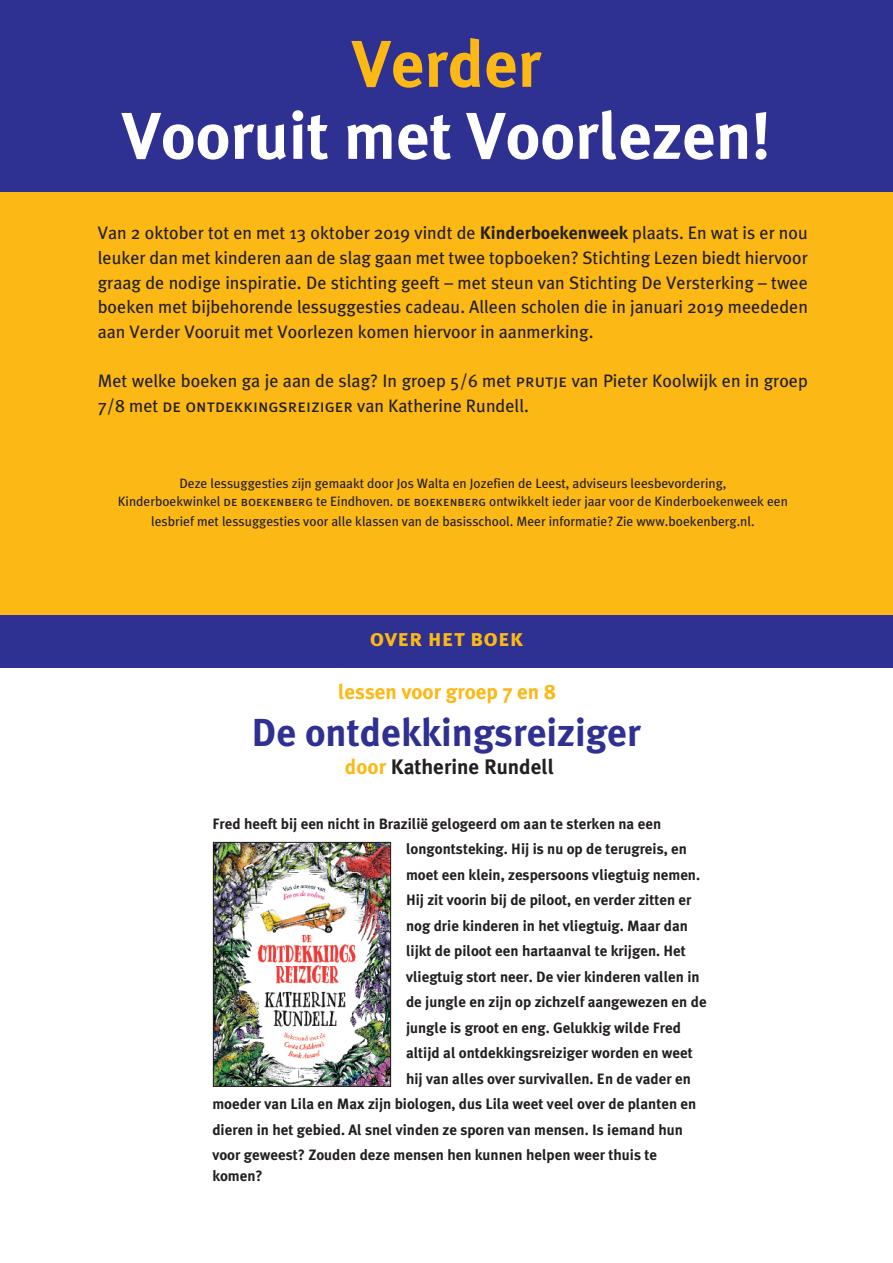
<style>
.page{position:relative;width:893px;height:1263px;background:#fff}
.page>*{position:absolute;margin:0;border:0;box-sizing:border-box;transform-origin:0 0}
.t1{font:700 66px "Meta Plus";color:#fff}
.t2{font:700 66px "Meta Plus";color:#fcb814}
.t3{font:700 39px "Meta Plus";color:#2e3092}
.t4{font:700 24px "Meta Plus Caps";color:#fcb814}
.t5{font:700 21px "Meta Plus";color:#231f20}
.t6{font:700 21px "Meta Plus";color:#fcb814}
.t7{font:18px/24.8px "Meta Plus Book Roman";color:#231f20;text-align:justify}
.t8{font:700 15px "Meta Plus";color:#231f20}
.t9{font:13.5px/18.5px "Meta Plus Book Roman";color:#231f20;text-align:center}
.s1{font-family:"Meta Plus";font-weight:700}
.s2{font-family:"Meta Plus Caps Normal"}
.s3{font-family:"Meta Plus";font-style:italic}
.s4{color:#fcb814}
</style>
<div class="page">
<div style="left:0;top:0;width:893px;height:615px;background:#fcb814"></div>
<div style="left:0;top:0;width:893px;height:191px;background:#2e3092"></div>
<img style="left:215px;top:844px;width:174px;height:241px">
<div style="left:213px;top:842px;width:178px;height:245px;border:1px solid #231f20"></div>
<div style="left:0;top:615px;width:893px;height:52px;background:#2e3092"></div>
<h1 class="t2" style="left:352px;top:26px;width:191px">Verder</h1>
<h1 class="t1" style="left:122px;top:98px;width:651px">Vooruit met Voorlezen!</h1>
<p class="t7" style="left:98px;top:220px;width:712px">Van 2 oktober tot en met 13 oktober 2019 vindt de <span class="s1">Kinderboekenweek</span> plaats. En wat is er nou leuker dan met kinderen aan de slag gaan met twee topboeken? Stichting Lezen biedt hiervoor graag de nodige inspiratie. De stichting geeft – met steun van Stichting De Versterking – twee boeken met bijbehorende lessuggesties cadeau. Alleen scholen die in januari 2019 meededen aan Verder Vooruit met Voorlezen komen hiervoor in aanmerking.</p>
<p class="t7" style="left:98px;top:368px;width:712px">Met welke boeken ga je aan de slag? In groep 5/6 met <span class="s2">prutje</span> van Pieter Koolwijk en in groep<br>7/8 met <span class="s2">de ontdekkingsreiziger</span> van Katherine Rundell.</p>
<p class="t9" style="left:118px;top:474px;width:672px">Deze lessuggesties zijn gemaakt door Jos Walta en Jozefien de Leest, adviseurs leesbevordering,<br>Kinderboekwinkel <span class="s2">de boekenberg</span> te Eindhoven<span class="s3">.</span> <span class="s2">de boekenberg</span> ontwikkelt ieder jaar voor de Kinderboekenweek een</p>
<p class="t9" style="left:151px;top:512px;width:605px">lesbrief met lessuggesties voor alle klassen van de basisschool. Meer informatie? Zie www.boekenberg.nl.</p>
<h3 class="t4" style="left:370px;top:624px;width:155px">over het boek</h3>
<h3 class="t6" style="left:338px;top:679px;width:220px">lessen voor groep 7 en 8</h3>
<h2 class="t3" style="left:252px;top:709px;width:391px">De ontdekkingsreiziger</h2>
<h3 class="t5" style="left:345px;top:754px;width:211px"><span class="s4">door</span> Katherine Rundell</h3>
<p class="t8" style="left:212px;top:815px;width:450px">Fred heeft bij een nicht in Brazilië gelogeerd om aan te sterken na een</p>
<p class="t8" style="left:406px;top:840px;width:282px">longontsteking. Hij is nu op de terugreis, en</p>
<p class="t8" style="left:406px;top:866px;width:296px">moet een klein, zespersoons vliegtuig nemen.</p>
<p class="t8" style="left:406px;top:891px;width:287px">Hij zit voorin bij de piloot, en verder zitten er</p>
<p class="t8" style="left:406px;top:917px;width:284px">nog drie kinderen in het vliegtuig. Maar dan</p>
<p class="t8" style="left:406px;top:942px;width:281px">lijkt de piloot een hartaanval te krijgen. Het</p>
<p class="t8" style="left:406px;top:968px;width:295px">vliegtuig stort neer. De vier kinderen vallen in</p>
<p class="t8" style="left:406px;top:993px;width:302px">de jungle en zijn op zichzelf aangewezen en de</p>
<p class="t8" style="left:406px;top:1019px;width:277px">jungle is groot en eng. Gelukkig wilde Fred</p>
<p class="t8" style="left:406px;top:1044px;width:288px">altijd al ontdekkingsreiziger worden en weet</p>
<p class="t8" style="left:406px;top:1070px;width:286px">hij van alles over survivallen. En de vader en</p>
<p class="t8" style="left:212px;top:1095px;width:485px">moeder van Lila en Max zijn biologen, dus Lila weet veel over de planten en</p>
<p class="t8" style="left:212px;top:1121px;width:472px">dieren in het gebied. Al snel vinden ze sporen van mensen. Is iemand hun</p>
<p class="t8" style="left:212px;top:1146px;width:446px">voor geweest? Zouden deze mensen hen kunnen helpen weer thuis te</p>
<p class="t8" style="left:212px;top:1167px;width:52px">komen?</p>
</div>
